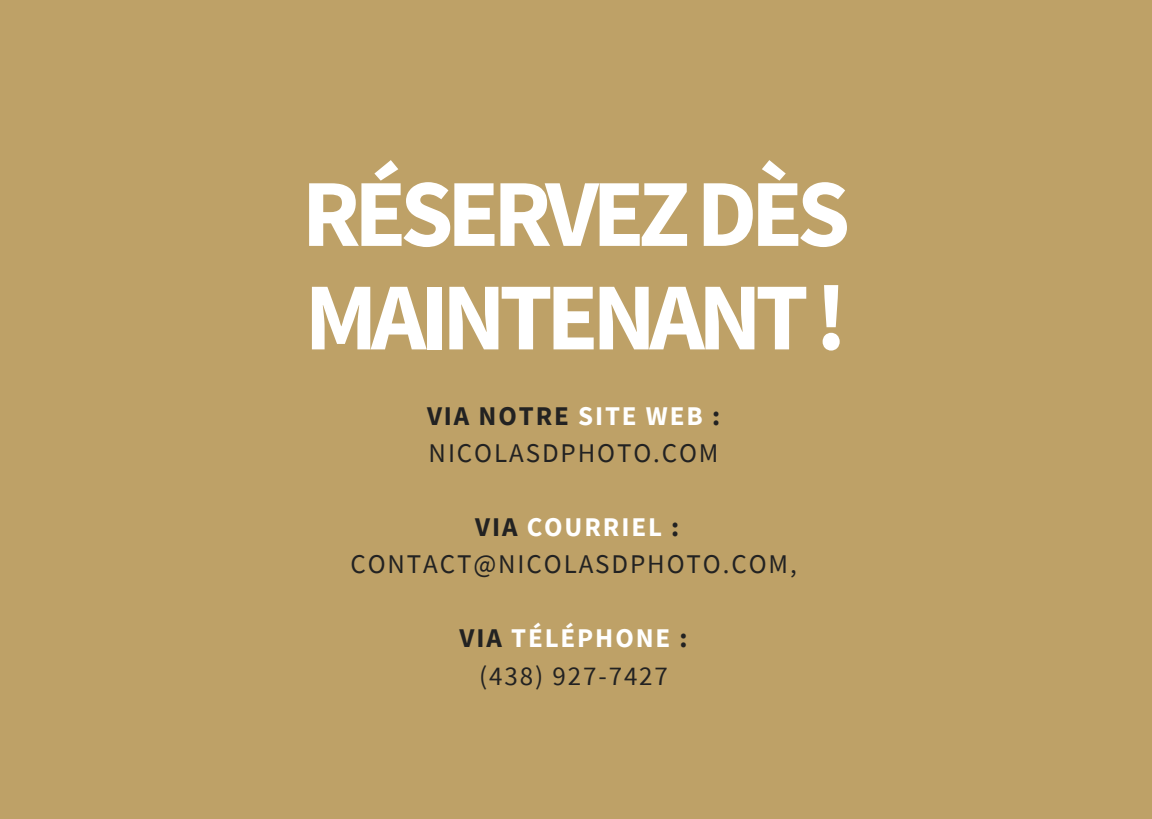
<style>
.page{position:relative;width:1152px;height:819px;background:#bea167}
.page>*{position:absolute;margin:0;border:0;box-sizing:border-box;transform-origin:0 0}
.t1{font:700 96px/103.5px "Source Sans Pro";letter-spacing:-.07em;color:#fff}
.t2{font:27px "Source Sans Pro";letter-spacing:.07em;color:#222}
.t3{font:700 27px "Source Sans Pro";letter-spacing:.07em;color:#fff}
.t4{font:700 27px "Source Sans Pro";letter-spacing:.07em;color:#222}
.s1{color:#fff}
.s2{color:#222}
</style>
<div class="page">
<h1 class="t1" style="left:302px;top:160px;width:550px">RÉSERVEZDÈS<br>MAINTENANT!</h1>
<p class="t4" style="left:427px;top:398px;width:295px">VIA NOTRE <span class="s1">SITE WEB</span> :</p>
<p class="t2" style="left:429px;top:435px;width:291px">NICOLASDPHOTO.COM</p>
<p class="t3" style="left:475px;top:510px;width:206px"><span class="s2">VIA</span> COURRIEL <span class="s2">:</span></p>
<p class="t2" style="left:350px;top:547px;width:448px">CONTACT@NICOLASDPHOTO.COM,</p>
<p class="t3" style="left:460px;top:621px;width:230px"><span class="s2">VIA</span> TÉLÉPHONE <span class="s2">:</span></p>
<p class="t2" style="left:479px;top:658px;width:190px">(438) 927-7427</p>
</div>
